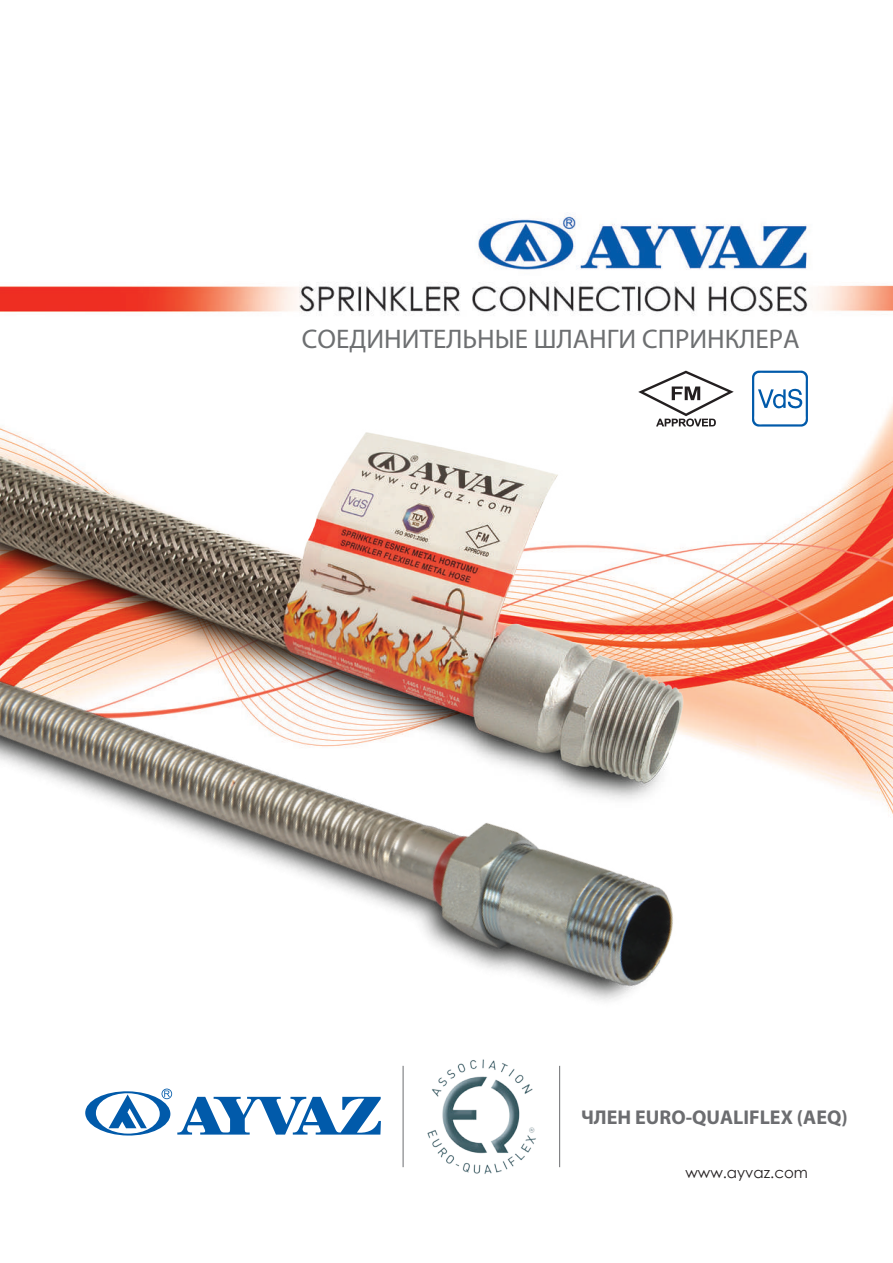
<style>
.page{position:relative;width:893px;height:1263px;background:#fff}
.page>*{position:absolute;margin:0;border:0;box-sizing:border-box;transform-origin:0 0}
.t1{font:27px "Myriad Pro";color:#6d6f71}
.t2{font:700 19.95px "Myriad Pro";color:#6c6d70}
.t3{font:15px "Century Gothic";color:#231f20}
</style>
<div class="page">
<img style="left:0;top:216px;width:893px;height:952px">
<svg style="left:85px;top:1090px;width:296px;height:46px"></svg>
<img style="left:425px;top:1090px;width:112px;height:84px">
<hr style="left:403px;top:1066px;width:1px;height:101px;background:#6c6d70">
<hr style="left:559px;top:1066px;width:1px;height:101px;background:#6c6d70">
<img style="left:0;top:427px;width:685px;height:239px">
<img style="left:0;top:666px;width:702px;height:424px">
<svg style="left:638px;top:371px;width:96px;height:56px"></svg>
<svg style="left:752px;top:371px;width:56px;height:56px"></svg>
<p class="t1" style="left:302px;top:323px;width:499px">СОЕДИНИТЕЛЬНЫЕ ШЛАНГИ СПРИНКЛЕРА</p>
<p class="t2" style="left:581px;top:1104px;width:268px">ЧЛЕН EURO-QUALIFLEX (AEQ)</p>
<p class="t3" style="left:685px;top:1162px;width:124px">www.ayvaz.com</p>
</div>
